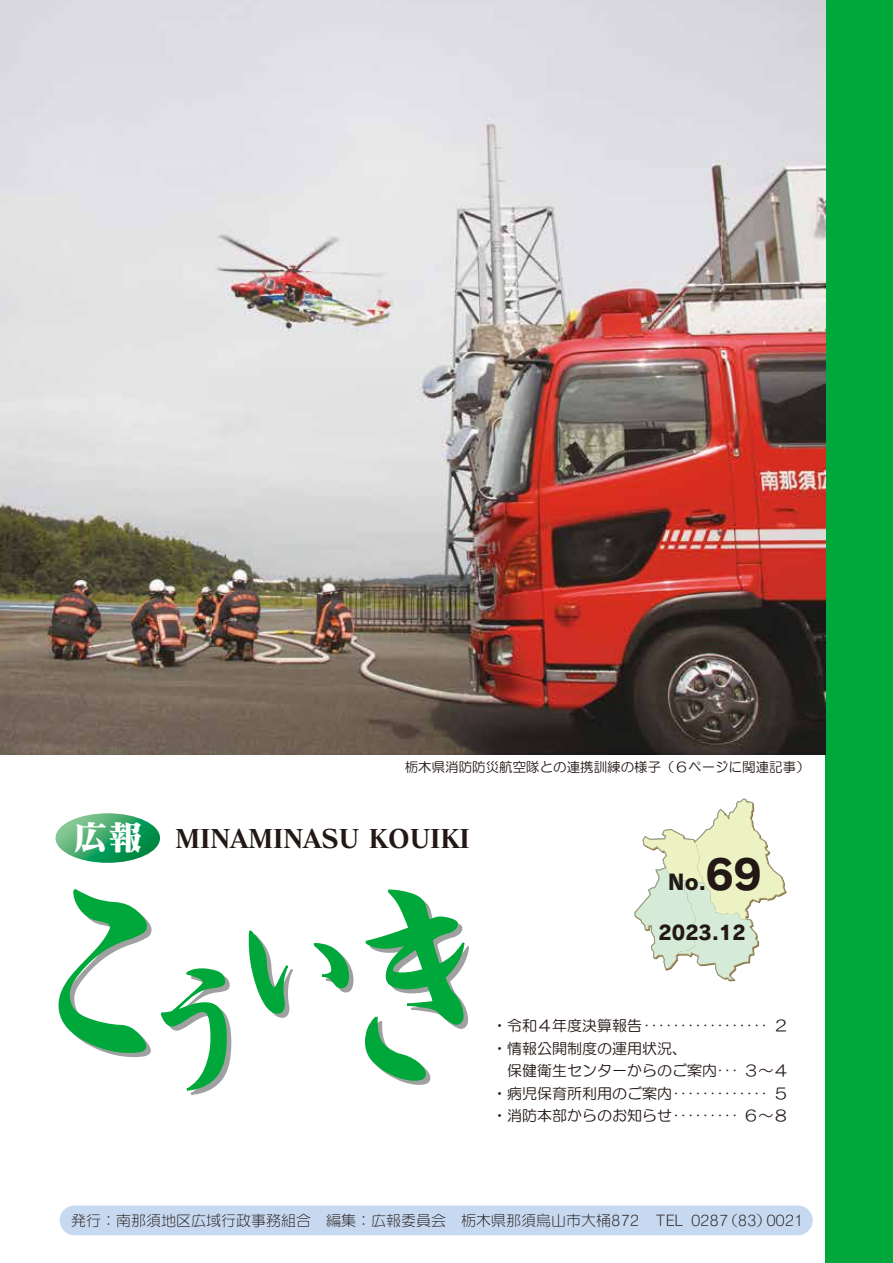
<style>
.page{position:relative;width:893px;height:1263px;background:#fff}
.page>*{position:absolute;margin:0;border:0;box-sizing:border-box;transform-origin:0 0}
.t1{font:40.5px "Rodin Wanpaku Pro EB";color:#221815}
.t2{font:34.5px "Matisse Minori Pro EB";color:#fff}
.t3{font:25.5px "Matisse Minori Pro EB";color:#221815}
.t4{font:21px "Rodin Wanpaku Pro EB";color:#221815}
.t5{font:19.5px "Rodin Wanpaku Pro EB";color:#221815}
.t6{font:15px/22.5px "RFP Sirius Md WIN RKSJ H";color:#221815}
.t7{font:15px "RFP Sirius Lt WIN RKSJ H";color:#221815}
.t8{font:13.5px "RFP Sirius Md WIN RKSJ H";color:#221815}
.s1{font-size:21px}
</style>
<div class="page">
<div style="left:60px;top:1205px;width:753px;height:30px;background:#c7d9f0;border-radius:15px"></div>
<div style="left:825px;top:0;width:68px;height:1263px;background:#00a73b"></div>
<img style="left:0;top:0;width:825px;height:754px">
<svg style="left:634px;top:798px;width:153px;height:184px"></svg>
<svg style="left:56px;top:813px;width:104px;height:50px"></svg>
<svg style="left:58px;top:888px;width:94px;height:169px"></svg>
<svg style="left:160px;top:968px;width:72px;height:127px"></svg>
<svg style="left:248px;top:930px;width:106px;height:88px"></svg>
<svg style="left:365px;top:889px;width:104px;height:196px"></svg>
<h2 class="t2" style="left:74px;top:815px;width:70px">広報</h2>
<p class="t8" style="left:405px;top:760px;width:406px">栃木県消防防災航空隊との連携訓練の様子（６ページに関連記事(</p>
<h3 class="t3" style="left:175px;top:821px;width:296px">MINAMINASU KOUIKI</h3>
<h1 class="t1" style="left:699px;top:847px;width:65px"><span class="s1">.</span>69</h1>
<h3 class="t4" style="left:668px;top:868px;width:32px">No</h3>
<h3 class="t5" style="left:658px;top:919px;width:89px">2023.12</h3>
<p class="t6" style="left:492px;top:1016px;width:298px">・令和４年度決算報告 ・・・・・・・・・・・・・・・・・ ２・情報公開制度の運用状況、<br>　保健衛生センターからのご案内 ・・・ ３〜４・病児保育所利用のご案内 ・・・・・・・・・・・・・ ５・消防本部からのお知らせ ・・・・・・・・・ ６〜８</p>
<p class="t7" style="left:71px;top:1212px;width:376px">発行：南那須地区広域行政事務組合　編集：広報委員会</p>
<p class="t7" style="left:461px;top:1212px;width:179px">栃木県那須烏山市大桶872</p>
<p class="t7" style="left:656px;top:1212px;width:29px">TEL</p>
<p class="t7" style="left:723px;top:1212px;width:49px">)83(</p>
<p class="t7" style="left:766px;top:1212px;width:38px">0021</p>
<p class="t7" style="left:691px;top:1212px;width:38px">0287</p>
</div>
